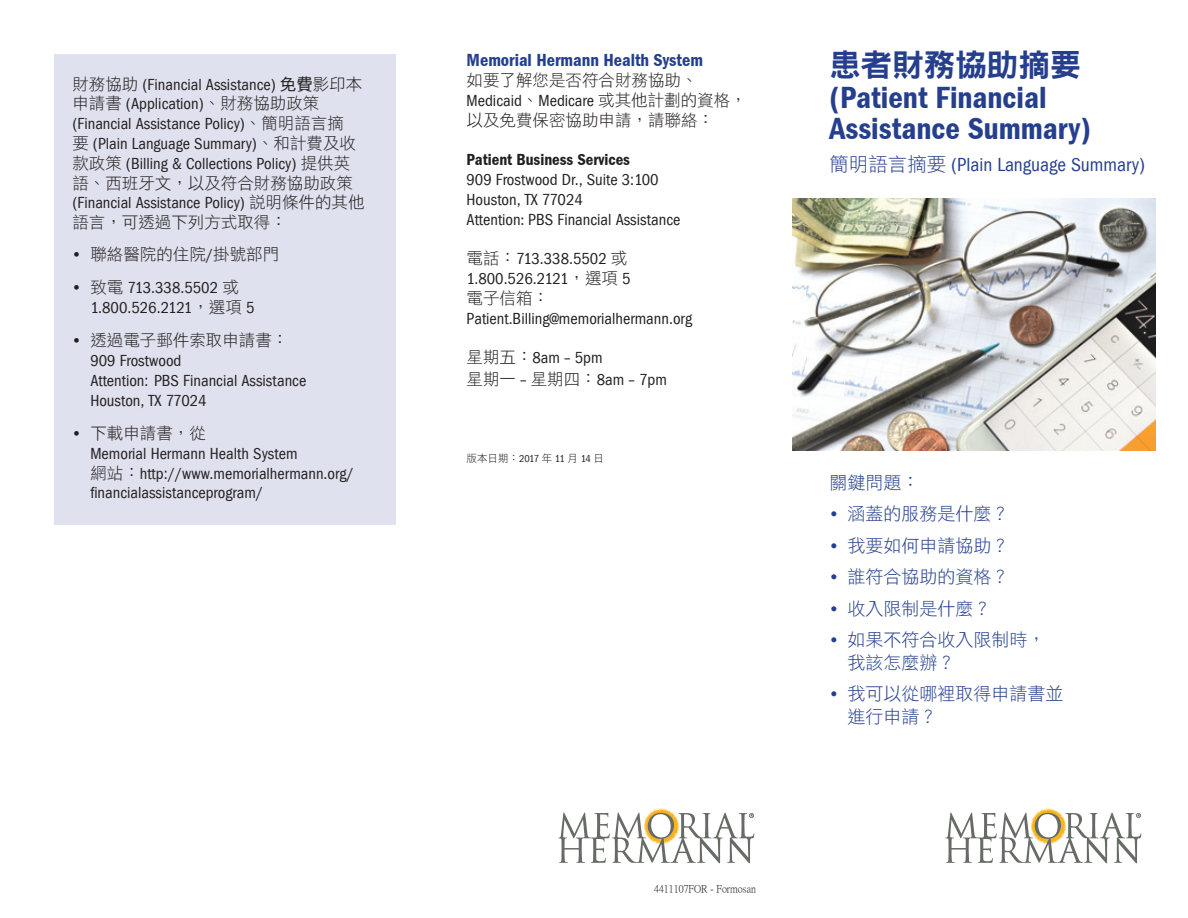
<style>
.page{position:relative;width:1188px;height:918px;background:#fff}
.page>*{position:absolute;margin:0;border:0;box-sizing:border-box;transform-origin:0 0}
.t1{font:600 31.5px/31.8px "Franklin Got Cd ITCTT";color:#253f8e}
.t2{font:19.5px "Franklin Got Cd ITCTT";color:#253f8e}
.t3{font:18px/22.5px "DF Hei Std W3";color:#253f8e}
.t4{font:600 18px "Franklin Got Cd ITCTT";color:#253f8e}
.t5{font:16.5px/19.8px "Franklin Got Cd ITCTT";color:#231f20}
.t6{font:16.5px/19.8px "DF Hei Std W3";color:#231f20}
.t7{font:600 16.5px "Franklin Got Cd ITCTT";color:#231f20}
.t8{font:10.5px "P Ming Li U";color:#231f20}
.t9{font:10.5px "DF Hei Std W3";color:#231f20}
.s1{font-family:"DF Hei Std W3"}
.s2{font-family:"DF Hei Std W5"}
.s3{font-family:"Franklin Got Cd ITCTT"}
.s4{font-family:"DF Hei Std W9";font-weight:400}
</style>
<div class="page">
<img style="left:1025px;top:808px;width:35px;height:5px">
<svg style="left:945px;top:813px;width:196px;height:51px"></svg>
<img style="left:638px;top:808px;width:35px;height:5px">
<svg style="left:558px;top:813px;width:196px;height:51px"></svg>
<img style="left:793px;top:199px;width:363px;height:251px">
<div style="left:54px;top:54px;width:341px;height:471px;background:#e0e1ee"></div>
<p class="t5" style="left:72px;top:74px;width:292px"><span class="s1">財務協助</span> (Financial Assistance) <span class="s2">免費</span><span class="s1">影印本</span></p>
<p class="t5" style="left:72px;top:94px;width:294px"><span class="s1">申請書</span> (Application)<span class="s1">、財務協助政策</span>(Financial Assistance Policy)<span class="s1">、簡明語言摘要</span> (Plain Language Summary)<span class="s1">、和計費及收款政策</span> (Billing &amp; Collections Policy) <span class="s1">提供英語、西班牙文，以及符合財務協助政策</span>(Financial Assistance Policy) <span class="s1">說明條件的其他語言，可透過下列方式取得：</span></p>
<p class="t6" style="left:72px;top:244px;width:208px"><span class="s3">•</span> 聯絡醫院的住院<span class="s3">/</span>掛號部門</p>
<p class="t5" style="left:72px;top:278px;width:168px">• <span class="s1">致電</span> 713.338.5502 <span class="s1">或</span></p>
<p class="t5" style="left:90px;top:297px;width:166px">1.800.526.2121<span class="s1">，選項</span> 5</p>
<p class="t6" style="left:72px;top:330px;width:218px"><span class="s3">•</span> 透過電子郵件索取申請書：</p>
<p class="t5" style="left:90px;top:350px;width:93px">909 Frostwood</p>
<p class="t5" style="left:90px;top:370px;width:217px">Attention: PBS Financial Assistance</p>
<p class="t5" style="left:90px;top:390px;width:118px">Houston, TX 77024</p>
<p class="t6" style="left:72px;top:423px;width:135px"><span class="s3">•</span> 下載申請書，從</p>
<p class="t5" style="left:90px;top:443px;width:209px">Memorial Hermann Health System</p>
<p class="t5" style="left:90px;top:463px;width:265px"><span class="s1">網站：</span>http://www.memorialhermann.org/ financialassistanceprogram/</p>
<p class="t4" style="left:467px;top:50px;width:238px">Memorial Hermann Health System</p>
<p class="t6" style="left:467px;top:70px;width:282px">如要了解您是否符合財務協助、<br><span class="s3">Medicaid</span>、<span class="s3">Medicare</span> 或其他計劃的資格，以及免費保密協助申請，請聯絡：</p>
<p class="t7" style="left:467px;top:150px;width:165px">Patient Business Services</p>
<p class="t5" style="left:467px;top:170px;width:194px">909 Frostwood Dr., Suite 3:100</p>
<p class="t5" style="left:467px;top:189px;width:118px">Houston, TX 77024</p>
<p class="t5" style="left:467px;top:209px;width:215px">Attention<span class="s1">:</span> PBS Financial Assistance</p>
<p class="t5" style="left:467px;top:249px;width:162px"><span class="s1">電話：</span>713.338.5502 <span class="s1">或</span></p>
<p class="t5" style="left:467px;top:269px;width:166px">1.800.526.2121<span class="s1">，選項</span> 5</p>
<p class="t5" style="left:467px;top:288px;width:227px"><span class="s1">電子信箱：<br></span>Patient.Billing@memorialhermann.org</p>
<p class="t5" style="left:467px;top:348px;width:138px"><span class="s1">星期五：</span>8am – 5pm</p>
<p class="t5" style="left:467px;top:369px;width:202px"><span class="s1">星期一</span> – <span class="s1">星期四：</span>8am – 7pm</p>
<p class="t9" style="left:467px;top:453px;width:139px">版本日期：<span class="s3">2017</span> 年 <span class="s3">11</span> 月 <span class="s3">14</span> 日</p>
<p class="t8" style="left:654px;top:883px;width:103px">4411107FOR - Formosan</p>
<p class="t1" style="left:829px;top:49px;width:263px"><span class="s4">患者財務協助摘要</span>(Patient Financial<br>Assistance Summary)</p>
<p class="t2" style="left:829px;top:153px;width:317px"><span class="s1">簡明語言摘要</span> (Plain Language Summary)</p>
<p class="t3" style="left:829px;top:471px;width:91px">關鍵問題：</p>
<p class="t3" style="left:829px;top:502px;width:181px"><span class="s3">•</span> 涵蓋的服務是什麼？</p>
<p class="t3" style="left:829px;top:534px;width:181px"><span class="s3">•</span> 我要如何申請協助？</p>
<p class="t3" style="left:829px;top:565px;width:181px"><span class="s3">•</span> 誰符合協助的資格？</p>
<p class="t3" style="left:829px;top:597px;width:163px"><span class="s3">•</span> 收入限制是什麼？</p>
<p class="t3" style="left:847px;top:628px;width:199px;text-indent:-18px"><span class="s3">•</span> 如果不符合收入限制時，我該怎麼辦？</p>
<p class="t3" style="left:847px;top:682px;width:217px;text-indent:-18px"><span class="s3">•</span> 我可以從哪裡取得申請書並進行申請？</p>
</div>
